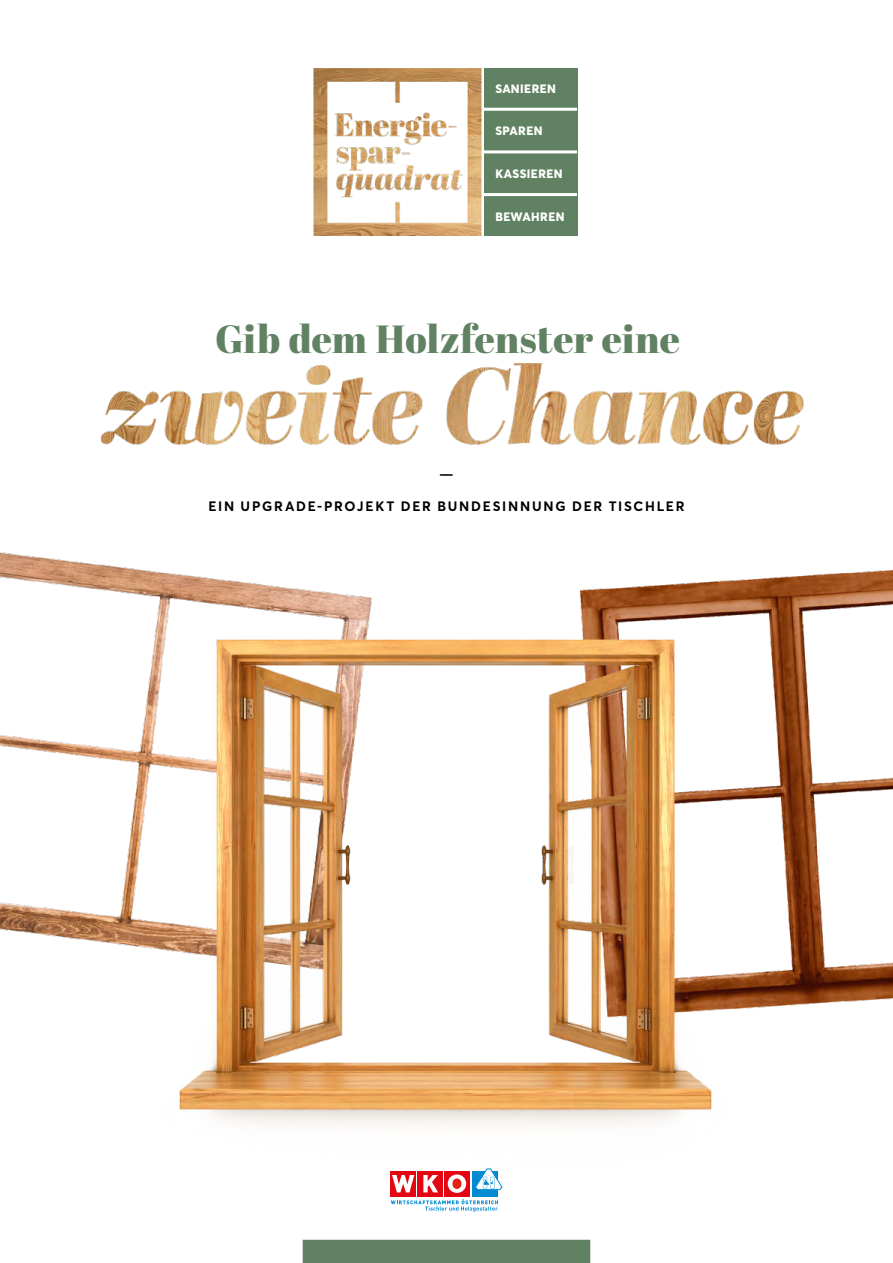
<style>
.page{position:relative;width:893px;height:1263px;background:#fff}
.page>*{position:absolute;margin:0;border:0;box-sizing:border-box;transform-origin:0 0}
.t1{font:39.3px "Abril Fatface";letter-spacing:.005em;color:#618262}
.t2{font:700 13.5px "Averta Std";letter-spacing:.13em;color:#000}
.t3{font:800 12px "Averta Std";letter-spacing:.035em;color:#fff}
</style>
<div class="page">
<img style="left:100px;top:363px;width:704px;height:82px">
<div style="left:484px;top:68px;width:93px;height:168px;background:#618262"></div>
<hr style="left:483px;top:150px;width:94px;height:3px;background:#fff">
<hr style="left:483px;top:193px;width:94px;height:3px;background:#fff">
<hr style="left:483px;top:108px;width:94px;height:3px;background:#fff">
<img style="left:314px;top:68px;width:167px;height:168px">
<svg style="left:391px;top:1199px;width:107px;height:13px"></svg>
<div style="left:444px;top:1171px;width:26px;height:26px;background:#e30613"></div>
<div style="left:417px;top:1171px;width:26px;height:26px;background:#e30613"></div>
<svg style="left:423px;top:1178px;width:15px;height:14px"></svg>
<div style="left:390px;top:1171px;width:26px;height:26px;background:#e30613"></div>
<svg style="left:393px;top:1178px;width:21px;height:14px"></svg>
<svg style="left:448px;top:1178px;width:18px;height:15px"></svg>
<div style="left:453px;top:1179px;width:8px;height:9px;background:#e42313;border-radius:50%"></div>
<div style="left:452px;top:1178px;width:9px;height:11px;border:1px solid #e42313;border-radius:50%"></div>
<div style="left:472px;top:1171px;width:26px;height:26px;background:#008bd2"></div>
<svg style="left:476px;top:1178px;width:27px;height:12px"></svg>
<img style="left:0;top:552px;width:893px;height:626px">
<div style="left:303px;top:1240px;width:287px;height:23px;background:#618262"></div>
<p class="t3" style="left:495px;top:81px;width:62px">SANIEREN</p>
<p class="t3" style="left:495px;top:123px;width:49px">SPAREN</p>
<p class="t3" style="left:495px;top:166px;width:69px">KASSIEREN</p>
<p class="t3" style="left:495px;top:209px;width:71px">BEWAHREN</p>
<h1 class="t1" style="left:215px;top:311px;width:466px">Gib dem Holzfenster eine</h1>
<p class="t2" style="left:439px;top:465px;width:15px">—</p>
<p class="t2" style="left:208px;top:498px;width:478px">EIN UPGRADE-PROJEKT DER BUNDESINNUNG DER TISCHLER</p>
</div>
